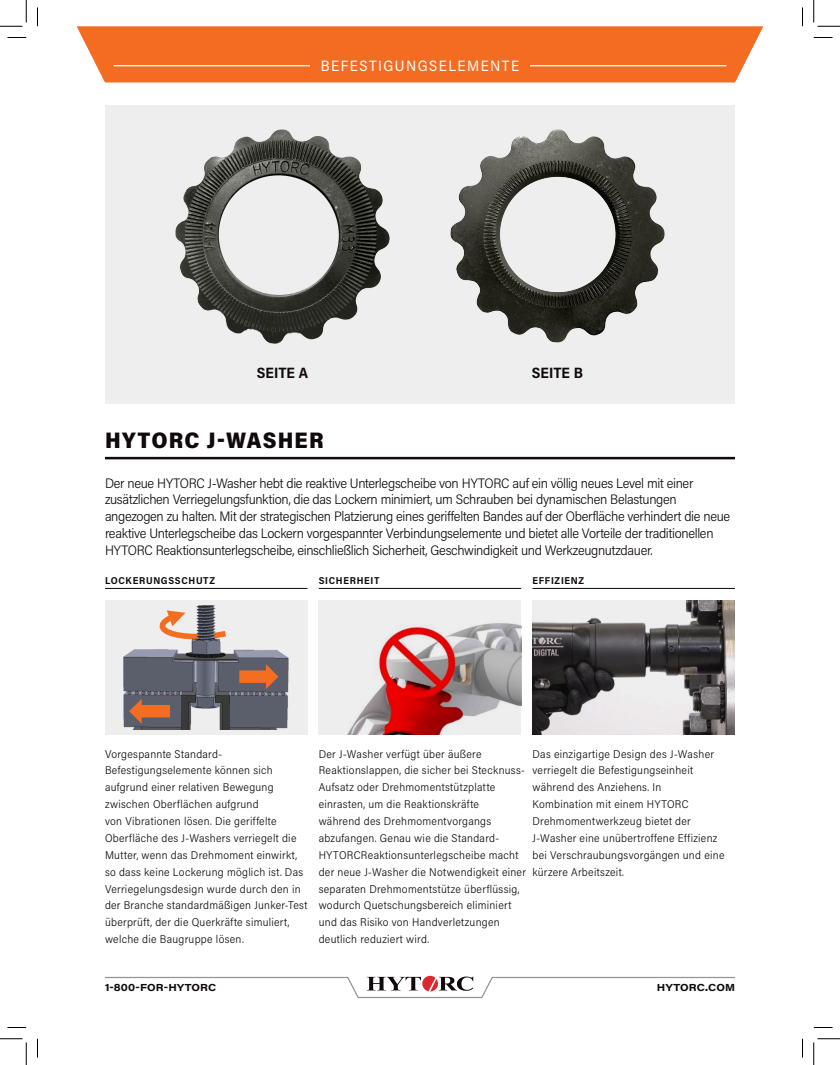
<style>
.page{position:relative;width:840px;height:1065px;background:#fff}
.page>*{position:absolute;margin:0;border:0;box-sizing:border-box;transform-origin:0 0}
.t1{font:900 22.5px "Acumin Pro Semi Cond";letter-spacing:.05em;color:#110a0c}
.t2{font:15px "Acumin Pro Semi Cond";letter-spacing:.1em;color:#fff}
.t3{font:700 15px "Acumin Pro Semi Cond";color:#110a0c}
.Sell_Sheet_Body_Copy{font:300 13.75px/16.9px "Acumin Pro Semi Cond";letter-spacing:-.025em;color:#110a0c}
.Sell_Sheet_Body_Copy-2{font:300 11.25px/16.9px "Acumin Pro Semi Cond";letter-spacing:.025em;color:#110a0c}
.t4{font:700 10px "Acumin Pro Semi Cond";letter-spacing:.07em;color:#110a0c}
.t5{font:700 10px "Acumin Pro Wide";letter-spacing:.005em;color:#110a0c}
</style>
<div class="page">
<svg style="left:105px;top:976px;width:630px;height:23px"></svg>
<svg style="left:77px;top:26px;width:686px;height:56px;background:#f3732c"></svg>
<hr style="left:113px;top:65px;width:614px;height:1px;background:#fff">
<div style="left:310px;top:60px;width:220px;height:11px;background:#f36c21"></div>
<hr style="left:105px;top:588px;width:203px;height:1px;background:#110a0c">
<hr style="left:319px;top:588px;width:202px;height:1px;background:#110a0c">
<hr style="left:533px;top:588px;width:202px;height:1px;background:#110a0c">
<div style="left:105px;top:600px;width:203px;height:135px;background:#eeeeef"></div>
<img style="left:124px;top:606px;width:165px;height:123px">
<div style="left:319px;top:600px;width:202px;height:135px;background:#eeeeef"></div>
<img style="left:347px;top:623px;width:174px;height:112px">
<img style="left:532px;top:600px;width:203px;height:135px">
<div style="left:105px;top:105px;width:630px;height:298px;background:#eeeeef"></div>
<img style="left:176px;top:129px;width:213px;height:215px">
<img style="left:451px;top:130px;width:213px;height:212px">
<hr style="left:105px;top:457px;width:630px;height:2px;background:#110a0c">
<svg style="left:8px;top:37px;width:18px;height:1px"></svg>
<svg style="left:814px;top:37px;width:18px;height:1px"></svg>
<svg style="left:8px;top:1027px;width:18px;height:1px"></svg>
<svg style="left:814px;top:1027px;width:18px;height:1px"></svg>
<svg style="left:37px;top:8px;width:1px;height:18px"></svg>
<svg style="left:37px;top:1039px;width:1px;height:19px"></svg>
<svg style="left:802px;top:8px;width:1px;height:18px"></svg>
<svg style="left:802px;top:1039px;width:1px;height:19px"></svg>
<svg style="left:0;top:0;width:27px;height:27px"></svg>
<svg style="left:0;top:1038px;width:27px;height:27px"></svg>
<svg style="left:813px;top:0;width:27px;height:27px"></svg>
<svg style="left:813px;top:1038px;width:27px;height:27px"></svg>
<h2 class="t2" style="left:321px;top:56px;width:200px">BEFESTIGUNGSELEMENTE</h2>
<p class="t3" style="left:257px;top:362px;width:53px">SEITE A</p>
<p class="t3" style="left:532px;top:362px;width:53px">SEITE B</p>
<p class="t1" style="left:105px;top:424px;width:220px">HYTORC J-WASHER</p>
<p class="Sell_Sheet_Body_Copy" style="left:105px;top:474px;width:627px">Der neue HYTORC J-Washer hebt die reaktive Unterlegscheibe von HYTORC auf ein völlig neues Level mit einer zusätzlichen Verriegelungsfunktion, die das Lockern minimiert, um Schrauben bei dynamischen Belastungen angezogen zu halten. Mit der strategischen Platzierung eines geriffelten Bandes auf der Oberfläche verhindert die neue reaktive Unterlegscheibe das Lockern vorgespannter Verbindungselemente und bietet alle Vorteile der traditionellen HYTORC Reaktionsunterlegscheibe, einschließlich Sicherheit, Geschwindigkeit und Werkzeugnutzdauer.</p>
<p class="t4" style="left:105px;top:573px;width:112px">LOCKERUNGSSCHUTZ</p>
<p class="t4" style="left:319px;top:573px;width:62px">SICHERHEIT</p>
<p class="t4" style="left:533px;top:573px;width:53px">EFFIZIENZ</p>
<p class="Sell_Sheet_Body_Copy-2" style="left:105px;top:745px;width:204px">Vorgespannte Standard-Befestigungselemente können sich aufgrund einer relativen Bewegung zwischen Oberflächen aufgrund<br>von Vibrationen lösen. Die geriffelte Oberfläche des J-Washers verriegelt die Mutter, wenn das Drehmoment einwirkt, so dass keine Lockerung möglich ist. Das Verriegelungsdesign wurde durch den in der Branche standardmäßigen Junker-Test überprüft, der die Querkräfte simuliert, welche die Baugruppe lösen.</p>
<p class="Sell_Sheet_Body_Copy-2" style="left:319px;top:745px;width:209px">Der J-Washer verfügt über äußere Reaktionslappen, die sicher bei Stecknuss-Aufsatz oder Drehmomentstützplatte einrasten, um die Reaktionskräfte<br>während des Drehmomentvorgangs abzufangen. Genau wie die Standard-HYTORCReaktionsunterlegscheibe macht der neue J-Washer die Notwendigkeit einer separaten Drehmomentstütze überflüssig, wodurch Quetschungsbereich eliminiert und das Risiko von Handverletzungen deutlich reduziert wird.</p>
<p class="Sell_Sheet_Body_Copy-2" style="left:533px;top:745px;width:193px">Das einzigartige Design des J-Washer verriegelt die Befestigungseinheit während des Anziehens. In Kombination mit einem HYTORC Drehmomentwerkzeug bietet der J-Washer eine unübertroffene Effizienz bei Verschraubungsvorgängen und eine kürzere Arbeitszeit.</p>
<p class="t5" style="left:105px;top:980px;width:113px">1-800-FOR-HYTORC</p>
<p class="t5" style="left:657px;top:980px;width:80px">HYTORC.COM</p>
</div>
